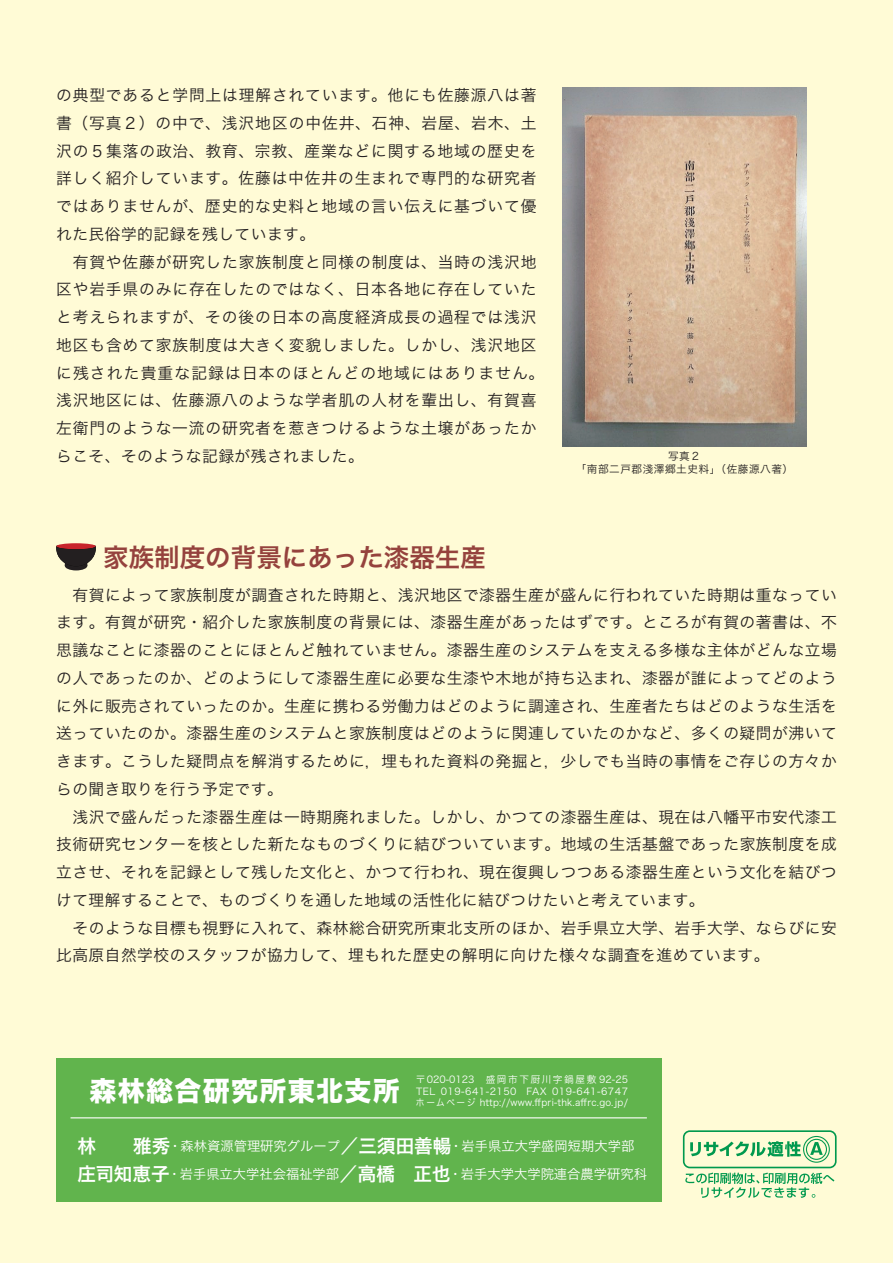
<style>
.page{position:relative;width:893px;height:1263px;background:#fffbd6}
.page>*{position:absolute;margin:0;border:0;box-sizing:border-box;transform-origin:0 0}
.t1{font:27px "Hira Kaku Std W8 90 msp RKSJ H";letter-spacing:.05em;color:#fff}
.t2{font:25.5px "Hira Kaku Pro W6 90 msp RKSJ H";color:#95423d}
.t3{font:15.75px/27.8px "Hira Kaku Pro W3 90 msp RKSJ H";letter-spacing:.035em;color:#231f20}
.t4{font:15.75px/27.8px "Hira Kaku Pro W3 90 msp RKSJ H";letter-spacing:.055em;color:#231f20}
.t5{font:13.35px/28.5px "Hira Kaku Pro W3 90 msp RKSJ H";color:#fff}
.t6{font:10.65px/12.8px "Hira Kaku Pro W3 90 msp RKSJ H";letter-spacing:.05em;color:#231f20;text-align:center}
.t7{font:9.6px/11.2px "Hira Kaku Pro W3 90 msp RKSJ H";letter-spacing:.055em;color:#fff;text-align:justify}
.s1{font-family:"Hira Kaku Pro W6 90 msp RKSJ H";font-size:18.6px}
.s2{font-size:18.6px}
</style>
<div class="page">
<div style="left:683px;top:1130px;width:154px;height:38px;border:2px solid #00994e;border-radius:6px"></div>
<svg style="left:690px;top:1141px;width:111px;height:16px"></svg>
<svg style="left:810px;top:1142px;width:13px;height:13px"></svg>
<svg style="left:685px;top:1172px;width:149px;height:26px"></svg>
<div style="left:803px;top:1136px;width:27px;height:27px;border:1px solid #00994e;border-radius:50%"></div>
<div style="left:806px;top:1139px;width:21px;height:21px;border:1px solid #00994e;border-radius:50%"></div>
<div style="left:56px;top:1058px;width:605px;height:144px;background:#61b44d"></div>
<hr style="left:71px;top:1117px;width:576px;height:1px;background:#fff">
<div style="left:65px;top:561px;width:22px;height:9px;background:#231f20;border-radius:50%"></div>
<svg style="left:56px;top:543px;width:40px;height:6px"></svg>
<svg style="left:56px;top:545px;width:40px;height:21px"></svg>
<img style="left:562px;top:87px;width:245px;height:360px">
<p class="t4" style="left:56px;top:83px;width:490px">の典型であると学問上は理解されています。他にも佐藤源八は著書（写真２）の中で、浅沢地区の中佐井、石神、岩屋、岩木、土沢の５集落の政治、教育、宗教、産業などに関する地域の歴史を詳しく紹介しています。佐藤は中佐井の生まれで専門的な研究者ではありませんが、歴史的な史料と地域の言い伝えに基づいて優れた民俗学的記録を残しています。<br>　有賀や佐藤が研究した家族制度と同様の制度は、当時の浅沢地区や岩手県のみに存在したのではなく、日本各地に存在していたと考えられますが、その後の日本の高度経済成長の過程では浅沢地区も含めて家族制度は大きく変貌しました。しかし、浅沢地区に残された貴重な記録は日本のほとんどの地域にはありません。浅沢地区には、佐藤源八のような学者肌の人材を輩出し、有賀喜左衛門のような一流の研究者を惹きつけるような土壌があったからこそ、そのような記録が残されました。</p>
<p class="t6" style="left:576px;top:451px;width:219px">写真２<br>「南部二戸郡淺澤郷土史料」（佐藤源八著）</p>
<p class="t2" style="left:103px;top:547px;width:384px">家族制度の背景にあった漆器生産</p>
<p class="t3" style="left:56px;top:583px;width:782px">　有賀によって家族制度が調査された時期と、浅沢地区で漆器生産が盛んに行われていた時期は重なっています。有賀が研究・紹介した家族制度の背景には、漆器生産があったはずです。ところが有賀の著書は、不思議なことに漆器のことにほとんど触れていません。漆器生産のシステムを支える多様な主体がどんな立場の人であったのか、どのようにして漆器生産に必要な生漆や木地が持ち込まれ、漆器が誰によってどのように外に販売されていったのか。生産に携わる労働力はどのように調達され、生産者たちはどのような生活を送っていたのか。漆器生産のシステムと家族制度はどのように関連していたのかなど、多くの疑問が沸いてきます。こうした疑問点を解消するために，埋もれた資料の発掘と，少しでも当時の事情をご存じの方々からの聞き取りを行う予定です。<br>　浅沢で盛んだった漆器生産は一時期廃れました。しかし、かつての漆器生産は、現在は八幡平市安代漆工技術研究センターを核とした新たなものづくりに結びついています。地域の生活基盤であった家族制度を成立させ、それを記録として残した文化と、かつて行われ、現在復興しつつある漆器生産という文化を結びつけて理解することで、ものづくりを通した地域の活性化に結びつけたいと考えています。<br>　そのような目標も視野に入れて、森林総合研究所東北支所のほか、岩手県立大学、岩手大学、ならびに安比高原自然学校のスタッフが協力して、埋もれた歴史の解明に向けた様々な調査を進めています。</p>
<p class="t1" style="left:89px;top:1080px;width:312px">森林総合研究所東北支所</p>
<p class="t7" style="left:416px;top:1075px;width:214px">〒020-0123　盛岡市下厨川字鍋屋敷 92-25<br>TEL 019-641-2150 FAX 019-641-6747ホームページ http://www.ffpri-thk.affrc.go. jp/</p>
<p class="t5" style="left:77px;top:1133px;width:571px"><span class="s1">林　　雅秀</span>・森林資源管理研究グループ<span class="s2">／</span><span class="s1">三須田善暢</span>・岩手県立大学盛岡短期大学部<span class="s1">庄司知恵子</span>・岩手県立大学社会福祉学部<span class="s2">／</span><span class="s1">高橋　正也</span>・岩手大学大学院連合農学研究科</p>
</div>
